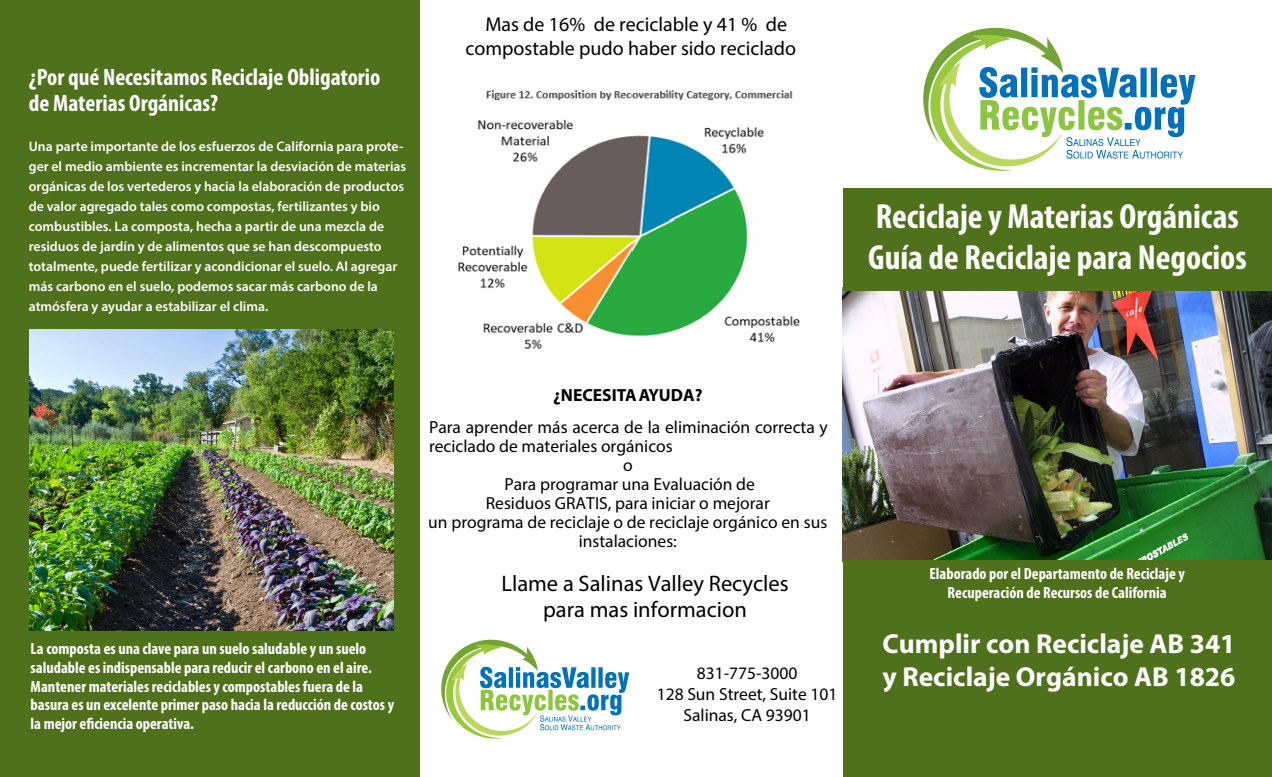
<style>
.page{position:relative;width:1272px;height:777px;background:#fff}
.page>*{position:absolute;margin:0;border:0;box-sizing:border-box;transform-origin:0 0}
.t1{font:700 condensed 35px/41.2px "Myriad Pro";color:#fff}
.t2{font:700 27.5px/33px "Myriad Pro";color:#fff}
.t3{font:700 condensed 23.75px/26.2px "Myriad Pro";color:#fff}
.t4{font:22.5px/26px "Myriad Pro";color:#000;text-align:center}
.t5{font:20px/24px "Myriad Pro";color:#000;text-align:center}
.t6{font:700 17.62px "Myriad Pro";color:#000}
.t7{font:17.5px/21px "Myriad Pro";color:#000;text-align:center}
.t8{font:700 condensed 16.25px/18.8px "Myriad Pro";color:#fff;text-align:center}
.t9{font:600 13.75px/20px "Myriad Pro";color:#fff}
.s1{color:#fff}
</style>
<div class="page">
<img style="left:842px;top:287px;width:429px;height:274px">
<div style="left:0;top:0;width:419px;height:776px;background:#4f711b"></div>
<div style="left:843px;top:188px;width:428px;height:103px;background:#4f711b"></div>
<div style="left:843px;top:560px;width:428px;height:216px;background:#4f711b"></div>
<img style="left:30px;top:329px;width:363px;height:301px">
<img style="left:923px;top:27px;width:273px;height:144px">
<img style="left:458px;top:90px;width:342px;height:259px">
<img style="left:441px;top:639px;width:189px;height:100px">
<h3 class="t3" style="left:29px;top:63px;width:353px">¿Por qué Necesitamos Reciclaje Obligatorio de Materias Orgánicas?</h3>
<p class="t9" style="left:29px;top:136px;width:379px">Una parte importante de los esfuerzos de California para prote&shy;ger el medio ambiente es incrementar la desviación de materias orgánicas de los vertederos y hacia la elaboración de productos de valor agregado tales como compostas, fertilizantes y bio combustibles. La composta, hecha a partir de una mezcla de residuos de jardín y de alimentos que se han descompuesto totalmente, puede fertilizar y acondicionar el suelo. Al agregar más carbono en el suelo, podemos sacar más carbono de la atmósfera y ayudar a estabilizar el clima.</p>
<h3 class="t5" style="left:465px;top:12px;width:343px">Mas de 16% de reciclable y 41 % de compostable pudo haber sido reciclado<span class="s1">n</span></h3>
<p class="t8" style="left:31px;top:638px;width:365px;text-align:left">La composta es una clave para un suelo saludable y un suelo saludable es indispensable para reducir el carbono en el aire.<br>Mantener materiales reciclables y compostables fuera de la basura es un excelente primer paso hacia la reducción de costos y la mejor eficiencia operativa.</p>
<p class="t6" style="left:553px;top:383px;width:151px">¿NECESITA AYUDA?</p>
<p class="t7" style="left:429px;top:416px;width:400px">Para aprender más acerca de la eliminación correcta y</p>
<p class="t7" style="left:429px;top:435px;width:245px">reciclado de materiales orgánicos</p>
<p class="t7" style="left:623px;top:454px;width:11px">o</p>
<p class="t7" style="left:504px;top:473px;width:252px">Para programar una Evaluación de</p>
<p class="t7" style="left:486px;top:492px;width:285px">Residuos GRATIS, para iniciar o mejorar</p>
<p class="t7" style="left:428px;top:511px;width:400px">un programa de reciclaje o de reciclaje orgánico en sus</p>
<p class="t7" style="left:578px;top:530px;width:100px">instalaciones:</p>
<h3 class="t4" style="left:501px;top:569px;width:289px">Llame a Salinas Valley Recycles para mas informacion</h3>
<p class="t7" style="left:656px;top:661px;width:182px">831-775-3000<br>128 Sun Street, Suite 101<br>Salinas, CA 93901</p>
<h1 class="t1" style="left:868px;top:194px;width:380px">Reciclaje y Materias Orgánicas<br>Guía de Reciclaje para Negocios</h1>
<p class="t8" style="left:929px;top:563px;width:257px">Elaborado por el Departamento de Reciclaje y<br>Recuperación de Recursos de California</p>
<h2 class="t2" style="left:882px;top:626px;width:354px">Cumplir con Reciclaje AB 341 y Reciclaje Orgánico AB 1826</h2>
</div>
